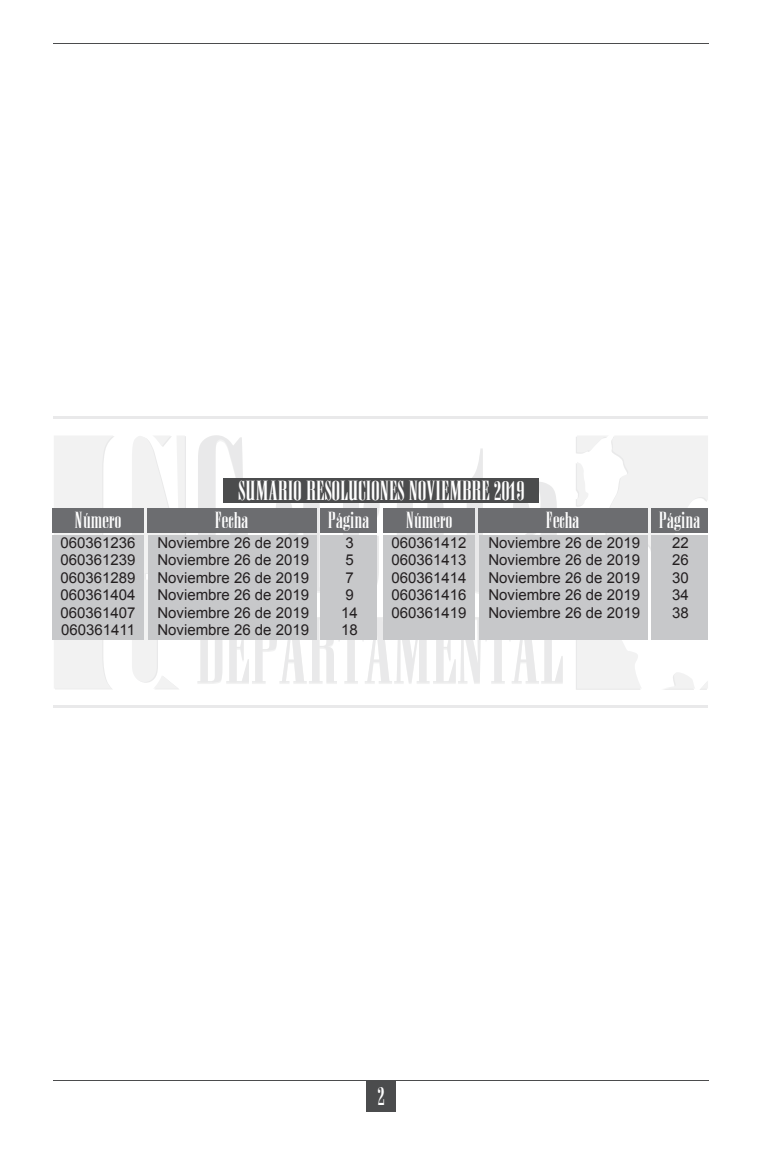
<style>
.page{position:relative;width:762px;height:1159px;background:#fff}
.page>*{position:absolute;margin:0;border:0;box-sizing:border-box;transform-origin:0 0}
.t1{font:23.75px "Anatevka";color:#fff}
.t2{font:22.5px "Anatevka";color:#fff}
.t3{font:20px "Anatevka";color:#fff}
.t4{font:15px "Arial";color:#231f20}
</style>
<div class="page">
<svg style="left:198px;top:435px;width:55px;height:100px"></svg>
<svg style="left:272px;top:502px;width:54px;height:92px"></svg>
<svg style="left:343px;top:502px;width:36px;height:81px"></svg>
<svg style="left:397px;top:502px;width:46px;height:33px"></svg>
<svg style="left:458px;top:448px;width:36px;height:146px"></svg>
<svg style="left:509px;top:482px;width:48px;height:53px"></svg>
<svg style="left:197px;top:617px;width:366px;height:67px"></svg>
<hr style="left:54px;top:705px;width:654px;height:2px;background:#4b4c4d">
<hr style="left:54px;top:416px;width:654px;height:2px;background:#4b4c4d">
<svg style="left:132px;top:436px;width:54px;height:253px"></svg>
<svg style="left:54px;top:436px;width:60px;height:253px"></svg>
<svg style="left:576px;top:436px;width:132px;height:141px"></svg>
<svg style="left:664px;top:672px;width:44px;height:18px"></svg>
<svg style="left:576px;top:640px;width:65px;height:50px"></svg>
<div style="left:366px;top:1080px;width:30px;height:31px;background:#4b4c4d"></div>
<hr style="left:53px;top:1080px;width:656px;height:1px;background:#4b4c4d">
<hr style="left:53px;top:43px;width:656px;height:1px;background:#4b4c4d">
<div style="left:52px;top:508px;width:91px;height:25px;background:#6c6d70"></div>
<div style="left:383px;top:508px;width:91px;height:25px;background:#6c6d70"></div>
<div style="left:147px;top:508px;width:169px;height:25px;background:#6c6d70"></div>
<div style="left:478px;top:508px;width:169px;height:25px;background:#6c6d70"></div>
<div style="left:320px;top:508px;width:57px;height:25px;background:#6c6d70"></div>
<div style="left:651px;top:508px;width:57px;height:25px;background:#6c6d70"></div>
<div style="left:52px;top:535px;width:91px;height:105px;background:#c7c8ca"></div>
<div style="left:383px;top:535px;width:91px;height:105px;background:#c7c8ca"></div>
<div style="left:148px;top:535px;width:168px;height:105px;background:#c7c8ca"></div>
<div style="left:479px;top:535px;width:168px;height:105px;background:#c7c8ca"></div>
<div style="left:320px;top:535px;width:57px;height:105px;background:#c7c8ca"></div>
<div style="left:651px;top:535px;width:57px;height:105px;background:#c7c8ca"></div>
<div style="left:223px;top:477px;width:316px;height:25px;background:#4b4c4d"></div>
<p class="t1" style="left:238px;top:477px;width:288px">SUMARIO RESOLUCIONES NOVIEMBRE 2019</p>
<p class="t3" style="left:75px;top:508px;width:47px">Número</p>
<p class="t3" style="left:406px;top:508px;width:47px">Número</p>
<p class="t4" style="left:60px;top:533px;width:77px">060361236</p>
<p class="t4" style="left:60px;top:550px;width:77px">060361239</p>
<p class="t4" style="left:60px;top:568px;width:77px">060361289</p>
<p class="t4" style="left:60px;top:585px;width:77px">060361404</p>
<p class="t4" style="left:60px;top:603px;width:77px">060361407</p>
<p class="t4" style="left:61px;top:620px;width:75px">060361411</p>
<p class="t3" style="left:215px;top:508px;width:35px">Fecha</p>
<p class="t3" style="left:545px;top:508px;width:35px">Fecha</p>
<p class="t4" style="left:157px;top:533px;width:153px">Noviembre 26 de 2019</p>
<p class="t4" style="left:157px;top:550px;width:153px">Noviembre 26 de 2019</p>
<p class="t4" style="left:157px;top:568px;width:153px">Noviembre 26 de 2019</p>
<p class="t4" style="left:157px;top:585px;width:153px">Noviembre 26 de 2019</p>
<p class="t4" style="left:157px;top:603px;width:153px">Noviembre 26 de 2019</p>
<p class="t4" style="left:157px;top:620px;width:153px">Noviembre 26 de 2019</p>
<p class="t3" style="left:327px;top:508px;width:43px">Página</p>
<p class="t3" style="left:658px;top:508px;width:43px">Página</p>
<p class="t4" style="left:345px;top:533px;width:10px">3</p>
<p class="t4" style="left:345px;top:550px;width:10px">5</p>
<p class="t4" style="left:345px;top:568px;width:10px">7</p>
<p class="t4" style="left:345px;top:585px;width:10px">9</p>
<p class="t4" style="left:341px;top:603px;width:18px">14</p>
<p class="t4" style="left:341px;top:620px;width:18px">18</p>
<p class="t4" style="left:391px;top:533px;width:77px">060361412</p>
<p class="t4" style="left:391px;top:550px;width:77px">060361413</p>
<p class="t4" style="left:391px;top:568px;width:77px">060361414</p>
<p class="t4" style="left:391px;top:585px;width:77px">060361416</p>
<p class="t4" style="left:391px;top:603px;width:77px">060361419</p>
<p class="t4" style="left:488px;top:533px;width:153px">Noviembre 26 de 2019</p>
<p class="t4" style="left:488px;top:550px;width:153px">Noviembre 26 de 2019</p>
<p class="t4" style="left:488px;top:568px;width:153px">Noviembre 26 de 2019</p>
<p class="t4" style="left:488px;top:585px;width:153px">Noviembre 26 de 2019</p>
<p class="t4" style="left:488px;top:603px;width:153px">Noviembre 26 de 2019</p>
<p class="t4" style="left:672px;top:533px;width:18px">22</p>
<p class="t4" style="left:672px;top:550px;width:18px">26</p>
<p class="t4" style="left:672px;top:568px;width:18px">30</p>
<p class="t4" style="left:672px;top:585px;width:18px">34</p>
<p class="t4" style="left:672px;top:603px;width:18px">38</p>
<p class="t2" style="left:377px;top:1082px;width:9px">2</p>
</div>
